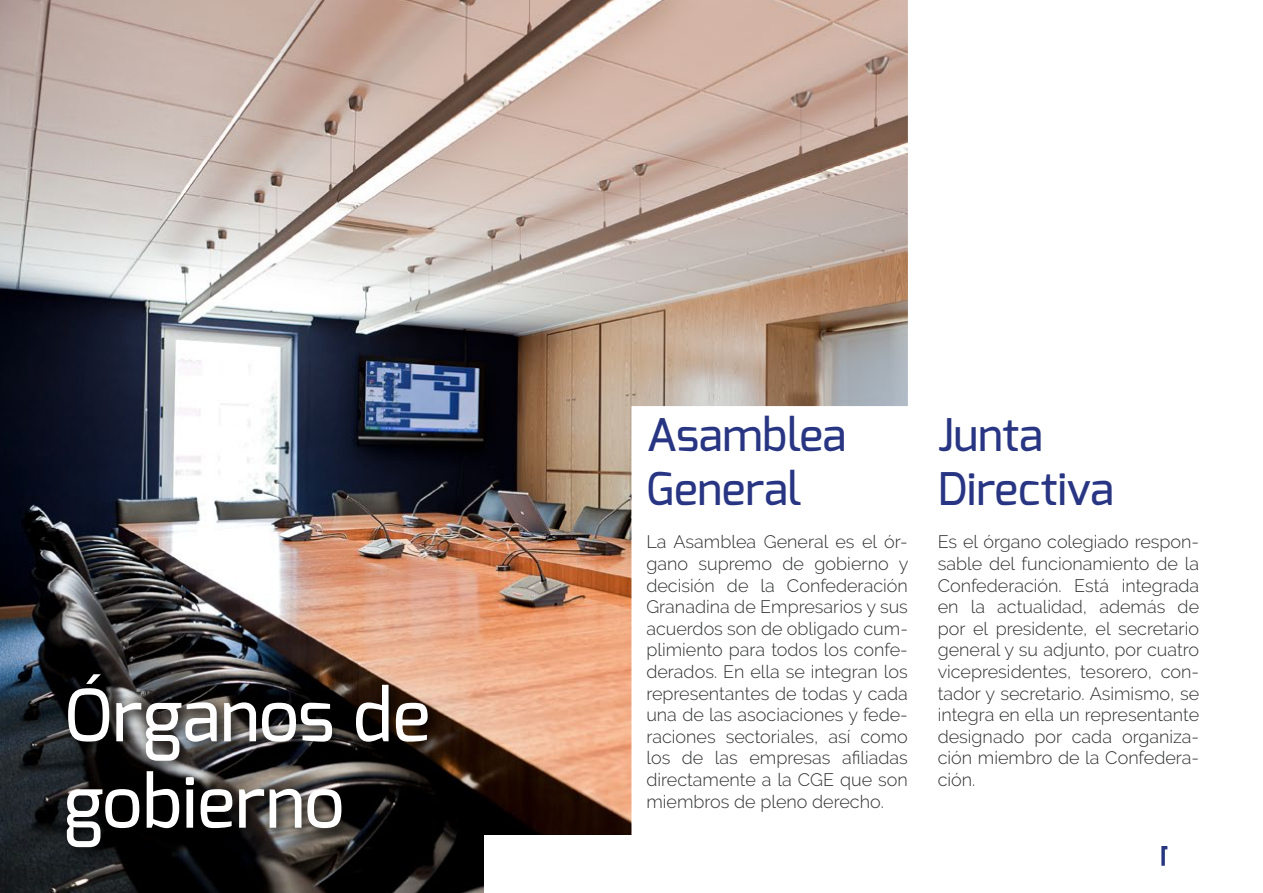
<style>
.page{position:relative;width:1263px;height:893px;background:#fff}
.page>*{position:absolute;margin:0;border:0;box-sizing:border-box;transform-origin:0 0}
.t1{font:500 72px/86.4px "Exo";color:#fff}
.t2{font:500 45px/54px "Exo";color:#283583}
.t3{font:300 18px/21.6px "Raleway";color:#2f3230;text-align:justify}
</style>
<div class="page">
<img style="left:0;top:0;width:631px;height:893px">
<svg style="left:631px;top:0;width:537px;height:850px"></svg>
<svg style="left:1161px;top:846px;width:6px;height:20px"></svg>
<div style="left:484px;top:835px;width:293px;height:58px;background:#fff"></div>
<div style="left:62px;top:670px;width:379px;height:191px;background:#000;opacity:.75"></div>
<h1 class="t1" style="left:64px;top:672px;width:368px">Órganos de gobierno</h1>
<h2 class="t2" style="left:646px;top:408px;width:201px">Asamblea<br>General</h2>
<p class="t3" style="left:646px;top:531px;width:263px">La Asamblea General es el ór&shy;gano supremo de gobierno y decisión de la Confederación Granadina de Empresarios y sus acuerdos son de obligado cum&shy;plimiento para todos los confe&shy;derados. En ella se integran los representantes de todas y cada una de las asociaciones y fede&shy;raciones sectoriales, así como los de las empresas afiliadas directamente a la CGE que son miembros de pleno derecho.</p>
<h2 class="t2" style="left:938px;top:408px;width:178px">Junta<br>Directiva</h2>
<p class="t3" style="left:938px;top:531px;width:263px">Es el órgano colegiado respon&shy;sable del funcionamiento de la Confederación. Está integrada en la actualidad, además de por el presidente, el secretario general y su adjunto, por cuatro vicepresidentes, tesorero, con&shy;tador y secretario. Asimismo, se integra en ella un representante designado por cada organiza&shy;ción miembro de la Confedera&shy;ción.</p>
</div>
